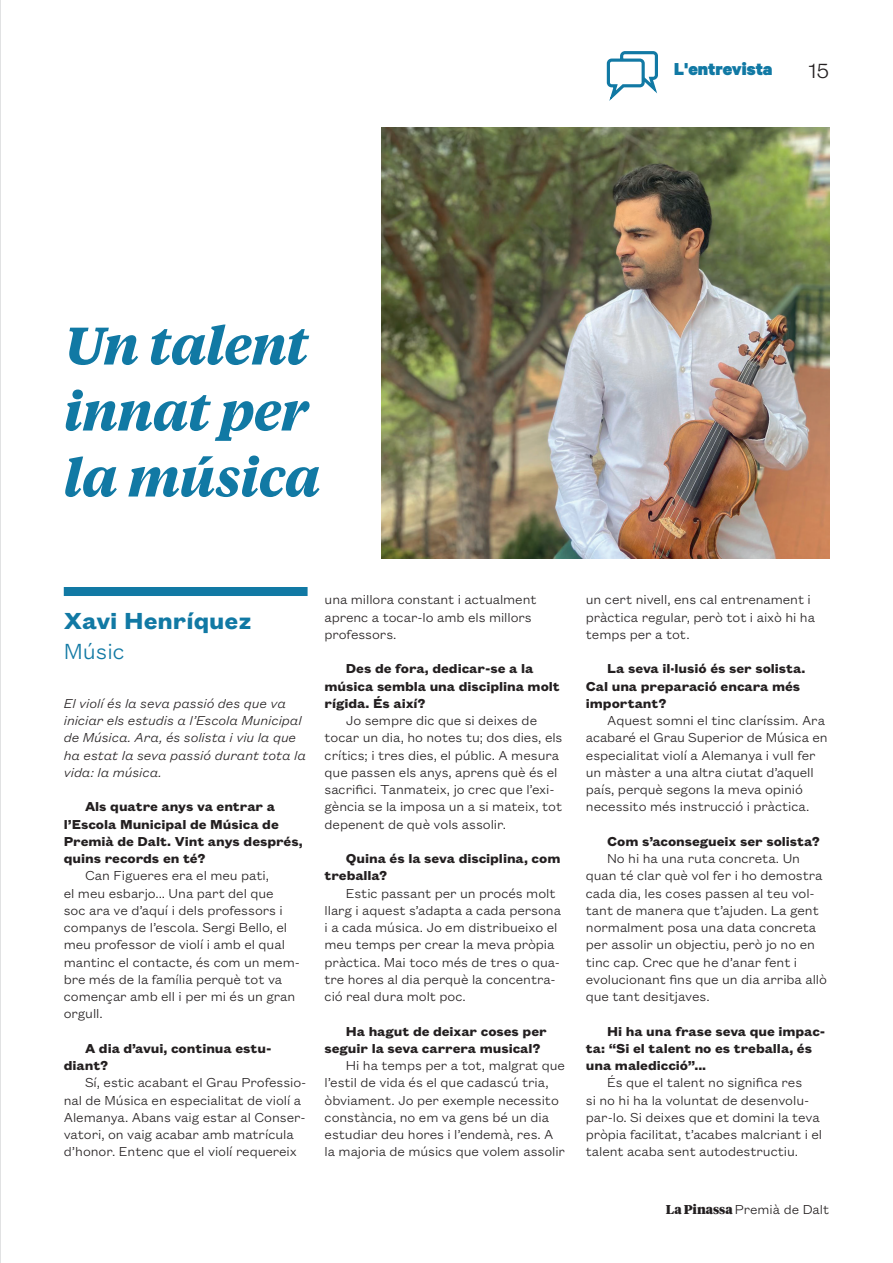
<style>
.page{position:relative;width:893px;height:1263px;background:#fff}
.page>*{position:absolute;margin:0;border:0;box-sizing:border-box;transform-origin:0 0}
.t1{font:italic 700 52.5px/66px "Tiempos Text";letter-spacing:-.02em;color:#1179a4}
.t2{font:700 25.5px "Founders Grotesk Text";color:#1179a4}
.t3{font:300 24px "Founders Grotesk Text";color:#1179a4}
.t4{font:300 22.5px "Founders Grotesk Text";color:#231f20}
.t5{font:900 19.5px "Calibre";color:#1179a4}
.t6{font:300 14.25px/17.2px "Founders Grotesk Text";letter-spacing:-.005em;color:#231f20}
.t7{font:700 14.25px/17.2px "Founders Grotesk Text";letter-spacing:-.005em;color:#231f20}
.t8{font:italic 300 14.25px/17.2px "Founders Grotesk Text";letter-spacing:-.005em;color:#231f20}
.s1{font-family:"Tiempos Headline";font-weight:900;font-size:12.75px}
</style>
<div class="page">
<div style="left:64px;top:587px;width:244px;height:9px;background:#1179a4"></div>
<svg style="left:606px;top:51px;width:52px;height:50px"></svg>
<img style="left:381px;top:128px;width:448px;height:431px">
<hr style="left:0;top:0;width:1px;height:1263px;background:#f2f3f4">
<h3 class="t5" style="left:674px;top:63px;width:100px">L'entrevista</h3>
<h3 class="t4" style="left:808px;top:56px;width:22px">15</h3>
<h1 class="t1" style="left:64px;top:318px;width:259px">Un talent innat per la música</h1>
<h2 class="t2" style="left:64px;top:603px;width:189px">Xavi Henríquez</h2>
<h3 class="t3" style="left:64px;top:635px;width:63px">Músic</h3>
<p class="t8" style="left:64px;top:693px;width:244px">El violí és la seva passió des que va iniciar els estudis a l’Escola Municipal de Música. Ara, és solista i viu la que ha estat la seva passió durant tota la vida: la música.</p>
<p class="t7" style="left:64px;top:797px;width:241px;text-indent:21px">Als quatre anys va entrar a l’Escola Municipal de Música de<br>Premià de Dalt. Vint anys després, quins records en té?</p>
<p class="t6" style="left:64px;top:866px;width:238px;text-indent:21px">Can Figueres era el meu pati,<br>el meu esbarjo... Una part del que<br>soc ara ve d’aquí i dels professors i companys de l’escola. Sergi Bello, el meu professor de violí i amb el qual mantinc el contacte, és com un mem&shy;bre més de la família perquè tot va començar amb ell i per mi és un gran orgull.</p>
<p class="t7" style="left:64px;top:1039px;width:209px;text-indent:21px">A dia d’avui, continua estu&shy;diant?</p>
<p class="t6" style="left:64px;top:1073px;width:244px;text-indent:21px">Sí, estic acabant el Grau Professio&shy;nal de Música en especialitat de violí a Alemanya. Abans vaig estar al Conser&shy;vatori, on vaig acabar amb matrícula d’honor. Entenc que el violí requereix</p>
<p class="t6" style="left:325px;top:590px;width:214px">una millora constant i actualment aprenc a tocar-lo amb els millors professors.</p>
<p class="t7" style="left:325px;top:659px;width:237px;text-indent:21px">Des de fora, dedicar-se a la música sembla una disciplina molt rígida. És així?</p>
<p class="t6" style="left:325px;top:711px;width:239px;text-indent:21px">Jo sempre dic que si deixes de tocar un dia, ho notes tu; dos dies, els crítics; i tres dies, el públic. A mesura que passen els anys, aprens què és el sacrifici. Tanmateix, jo crec que l’exi&shy;gència se la imposa un a si mateix, tot depenent de què vols assolir.</p>
<p class="t7" style="left:325px;top:849px;width:237px;text-indent:21px">Quina és la seva disciplina, com treballa?</p>
<p class="t6" style="left:325px;top:883px;width:238px;text-indent:21px">Estic passant per un procés molt llarg i aquest s’adapta a cada persona i a cada música. Jo em distribueixo el meu temps per crear la meva pròpia pràctica. Mai toco més de tres o qua&shy;tre hores al dia perquè la concentra&shy;ció real dura molt poc.</p>
<p class="t7" style="left:325px;top:1021px;width:224px;text-indent:21px">Ha hagut de deixar coses per seguir la seva carrera musical?</p>
<p class="t6" style="left:325px;top:1056px;width:242px;text-indent:21px">Hi ha temps per a tot, malgrat que l’estil de vida és el que cadascú tria, òbviament. Jo per exemple necessito constància, no em va gens bé un dia estudiar deu hores i l’endemà, res. A la majoria de músics que volem assolir</p>
<p class="t6" style="left:586px;top:590px;width:231px">un cert nivell, ens cal entrenament i pràctica regular, però tot i això hi ha temps per a tot.</p>
<p class="t7" style="left:586px;top:659px;width:221px;text-indent:21px">La seva il·lusió és ser solista.<br>Cal una preparació encara més important?</p>
<p class="t6" style="left:586px;top:711px;width:243px;text-indent:21px">Aquest somni el tinc claríssim. Ara acabaré el Grau Superior de Música en especialitat violí a Alemanya i vull fer un màster a una altra ciutat d’aquell país, perquè segons la meva opinió necessito més instrucció i pràctica.</p>
<p class="t7" style="left:607px;top:832px;width:214px">Com s’aconsegueix ser solista?</p>
<p class="t6" style="left:586px;top:849px;width:243px;text-indent:21px">No hi ha una ruta concreta. Un quan té clar què vol fer i ho demostra cada dia, les coses passen al teu vol&shy;tant de manera que t’ajuden. La gent normalment posa una data concreta per assolir un objectiu, però jo no en tinc cap. Crec que he d’anar fent i evolucionant fins que un dia arriba allò que tant desitjaves.</p>
<p class="t7" style="left:586px;top:1021px;width:241px;text-indent:21px">Hi ha una frase seva que impac&shy;ta: “Si el talent no es treballa, és una maledicció”...</p>
<p class="t6" style="left:586px;top:1073px;width:238px;text-indent:21px">És que el talent no significa res<br>si no hi ha la voluntat de desenvolu&shy;par-lo. Si deixes que et domini la teva pròpia facilitat, t’acabes malcriant i el talent acaba sent autodestructiu.</p>
<p class="t6" style="left:666px;top:1200px;width:165px"><span class="s1">La Pinassa</span> Premià de Dalt</p>
</div>
